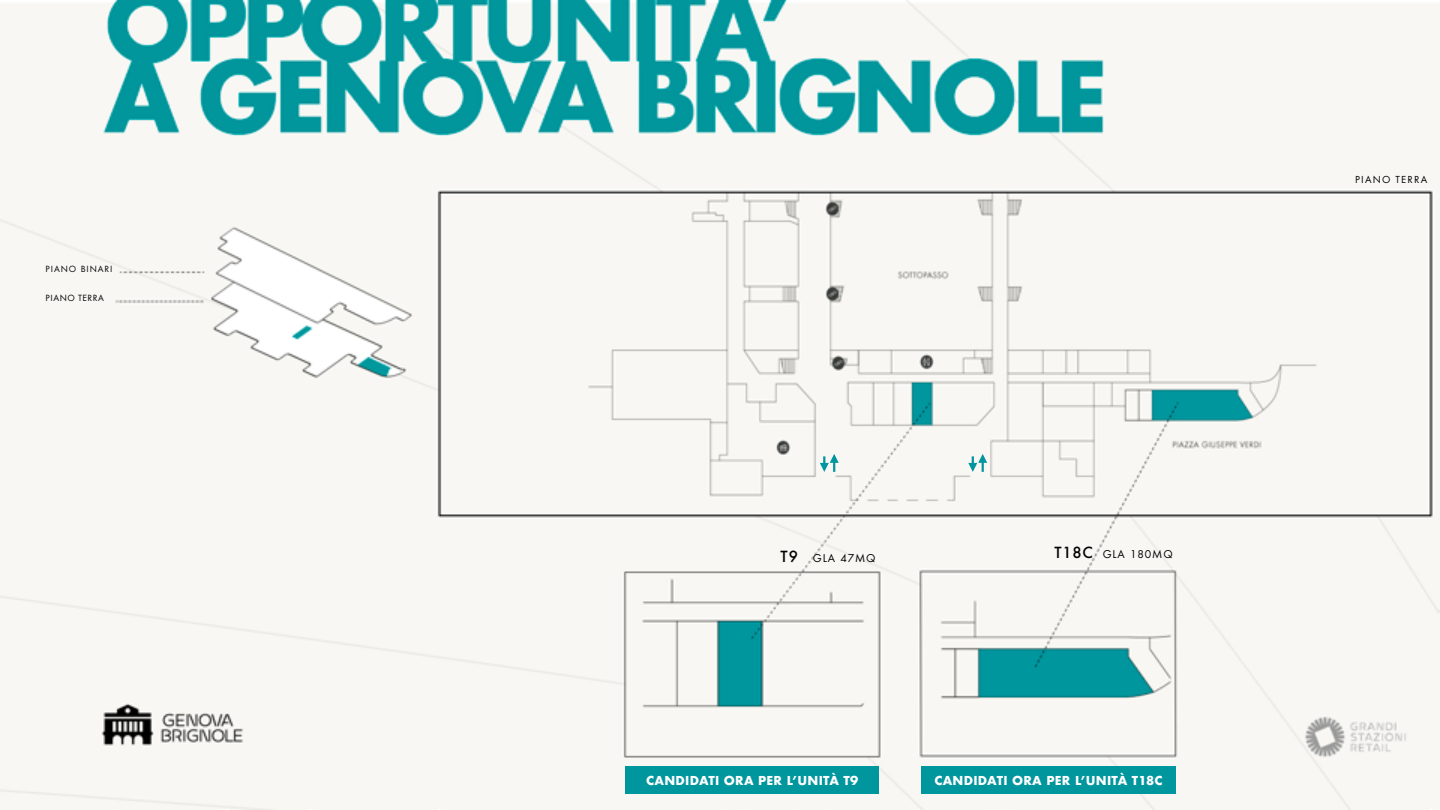
<style>
.page{position:relative;width:1440px;height:810px;background:#fff}
.page>*{position:absolute;margin:0;border:0;box-sizing:border-box;transform-origin:0 0}
.t1{font:700 12px "Futura";letter-spacing:.02em;color:#fff}
.t2{font:10.5px "Futura Next";letter-spacing:.09em;color:#000}
.t3{font:9.3px "Futura Next";letter-spacing:.135em;color:#000}
.t4{font:8.25px "Futura Next";letter-spacing:.105em;color:#000}
.t5{font:8.25px "Futura Next";letter-spacing:.065em;color:#000}
.s1{font-weight:500;font-size:15px}
</style>
<div class="page">
<img style="left:0;top:0;width:1440px;height:810px">
<svg style="left:820px;top:454px;width:19px;height:18px"></svg>
<svg style="left:968px;top:454px;width:19px;height:18px"></svg>
<div style="left:626px;top:766px;width:253px;height:28px;background:#00969e"></div>
<div style="left:921px;top:766px;width:255px;height:28px;background:#00969e"></div>
<p class="t4" style="left:46px;top:263px;width:68px">PIANO BINARI</p>
<p class="t5" style="left:46px;top:292px;width:60px">PIANO TERRA</p>
<p class="t2" style="left:781px;top:550px;width:97px"><span class="s1">T9</span> GLA 47MQ</p>
<p class="t2" style="left:1054px;top:546px;width:120px"><span class="s1">T18C</span> GLA 180MQ</p>
<p class="t1" style="left:646px;top:771px;width:214px">CANDIDATI ORA PER L’UNITÀ T9</p>
<p class="t1" style="left:934px;top:771px;width:230px">CANDIDATI ORA PER L’UNITÀ T18C</p>
<p class="t3" style="left:1355px;top:173px;width:74px">PIANO TERRA</p>
</div>
